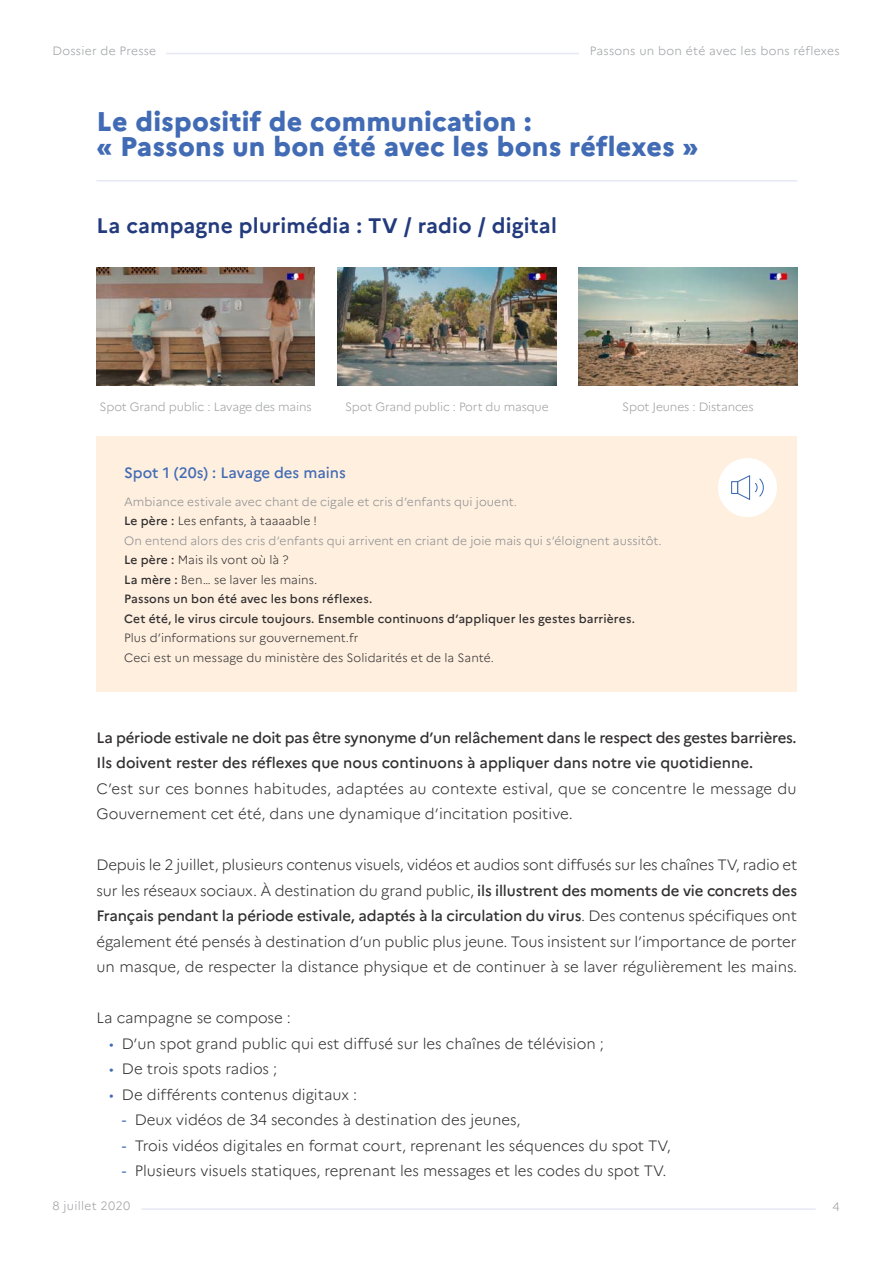
<style>
.page{position:relative;width:893px;height:1263px;background:#fff}
.page>*{position:absolute;margin:0;border:0;box-sizing:border-box;transform-origin:0 0}
.t1{font:800 27px/25.5px "Marianne";letter-spacing:.01em;color:#416bb4}
.t2{font:700 21px "Marianne";letter-spacing:.01em;color:#233b7d}
.BODY{font:300 15px/25.5px "Marianne";color:#312f30}
.BODY-2{font:500 15px/25.5px "Marianne";letter-spacing:-.015em;color:#312f30}
.BODY-3{font:500 15px "Marianne";color:#416bb4}
.BODY-4{font:300 12px "Marianne";letter-spacing:.005em;color:#312f30}
.BODY-5{font:300 12px "Marianne";letter-spacing:.005em;color:#8a8c8f}
.BODY-6{font:500 12px "Marianne";letter-spacing:.01em;color:#312f30}
.t3{font:300 12px "Marianne";letter-spacing:-.01em;color:#9d9fa2}
.t4{font:300 12px "Marianne";letter-spacing:.025em;color:#9d9fa2}
.s1{font-weight:500}
.s2{color:#416bb4}
.s3{font-weight:400;color:#416bb4}
</style>
<div class="page">
<hr style="left:141px;top:1208px;width:675px;height:2px;background:#e6e9f4">
<hr style="left:166px;top:53px;width:413px;height:1px;background:#e6e9f4">
<div style="left:96px;top:436px;width:701px;height:256px;background:#feefdf"></div>
<hr style="left:96px;top:180px;width:701px;height:2px;background:#e6e9f4">
<img style="left:96px;top:267px;width:219px;height:118px">
<img style="left:338px;top:267px;width:218px;height:118px">
<img style="left:579px;top:267px;width:218px;height:118px">
<div style="left:718px;top:458px;width:59px;height:59px;background:#fff;border-radius:50%"></div>
<div style="left:731px;top:481px;width:7px;height:13px;background:#fff;border:1px solid #3566b1"></div>
<svg style="left:737px;top:475px;width:27px;height:25px"></svg>
<p class="t4" style="left:52px;top:43px;width:105px">Dossier de Presse</p>
<p class="t4" style="left:590px;top:43px;width:251px">Passons un bon été avec les bons réflexes</p>
<p class="t1" style="left:96px;top:108px;width:603px">Le dispositif de communication :<br>« Passons un bon été avec les bons réflexes »</p>
<p class="t2" style="left:96px;top:212px;width:462px">La campagne plurimédia : TV / radio / digital</p>
<p class="t3" style="left:100px;top:399px;width:214px">Spot Grand public : Lavage des mains</p>
<p class="t3" style="left:345px;top:399px;width:205px">Spot Grand public : Port du masque</p>
<p class="t3" style="left:622px;top:399px;width:133px">Spot Jeunes : Distances</p>
<p class="BODY-3" style="left:124px;top:463px;width:223px">Spot 1 (20s) : Lavage des mains</p>
<p class="BODY-5" style="left:124px;top:494px;width:395px">Ambiance estivale avec chant de cigale et cris d’enfants qui jouent.</p>
<p class="BODY-4" style="left:124px;top:514px;width:194px"><span class="s1">Le père :</span> Les enfants, à taaaable !</p>
<p class="BODY-5" style="left:124px;top:533px;width:539px">On entend alors des cris d’enfants qui arrivent en criant de joie mais qui s’éloignent aussitôt.</p>
<p class="BODY-4" style="left:124px;top:553px;width:166px"><span class="s1">Le père :</span> Mais ils vont où là ?</p>
<p class="BODY-4" style="left:124px;top:572px;width:195px"><span class="s1">La mère :</span> Ben… se laver les mains.</p>
<p class="BODY-6" style="left:124px;top:592px;width:250px">Passons un bon été avec les bons réflexes.</p>
<p class="BODY-6" style="left:124px;top:611px;width:512px">Cet été, le virus circule toujours. Ensemble continuons d’appliquer les gestes barrières.</p>
<p class="BODY-4" style="left:124px;top:631px;width:236px">Plus d’informations sur gouvernement.fr</p>
<p class="BODY-4" style="left:124px;top:650px;width:371px">Ceci est un message du ministère des Solidarités et de la Santé.</p>
<p class="BODY-2" style="left:96px;top:724px;width:702px">La période estivale ne doit pas être synonyme d’un relâchement dans le respect des gestes barrières.<br>Ils doivent rester des réflexes que nous continuons à appliquer dans notre vie quotidienne.</p>
<p class="BODY" style="left:96px;top:775px;width:702px">C’est sur ces bonnes habitudes, adaptées au contexte estival, que se concentre le message du<br>Gouvernement cet été, dans une dynamique d’incitation positive.</p>
<p class="BODY" style="left:96px;top:852px;width:702px;text-align:justify">Depuis le 2 juillet, plusieurs contenus visuels, vidéos et audios sont diffusés sur les chaînes TV, radio et sur les réseaux sociaux. À destination du grand public, <span class="s1">ils illustrent des moments de vie concrets des Français pendant la période estivale, adaptés à la circulation du virus</span>. Des contenus spécifiques ont également été pensés à destination d’un public plus jeune. Tous insistent sur l’importance de porter un masque, de respecter la distance physique et de continuer à se laver régulièrement les mains.</p>
<p class="BODY" style="left:96px;top:1005px;width:196px">La campagne se compose :</p>
<p class="BODY" style="left:109px;top:1030px;width:496px"><span class="s2">•</span> D’un spot grand public qui est diffusé sur les chaînes de télévision ;</p>
<p class="BODY" style="left:109px;top:1056px;width:170px"><span class="s2">•</span> De trois spots radios ;</p>
<p class="BODY" style="left:109px;top:1081px;width:250px"><span class="s2">•</span> De différents contenus digitaux :</p>
<p class="BODY" style="left:122px;top:1107px;width:400px"><span class="s3">-</span> Deux vidéos de 34 secondes à destination des jeunes,</p>
<p class="BODY" style="left:122px;top:1132px;width:550px"><span class="s3">-</span> Trois vidéos digitales en format court, reprenant les séquences du spot TV,</p>
<p class="BODY" style="left:122px;top:1158px;width:546px"><span class="s3">-</span> Plusieurs visuels statiques, reprenant les messages et les codes du spot TV.</p>
<p class="t4" style="left:52px;top:1199px;width:79px">8 juillet 2020</p>
<p class="t3" style="left:832px;top:1200px;width:9px">4</p>
</div>
